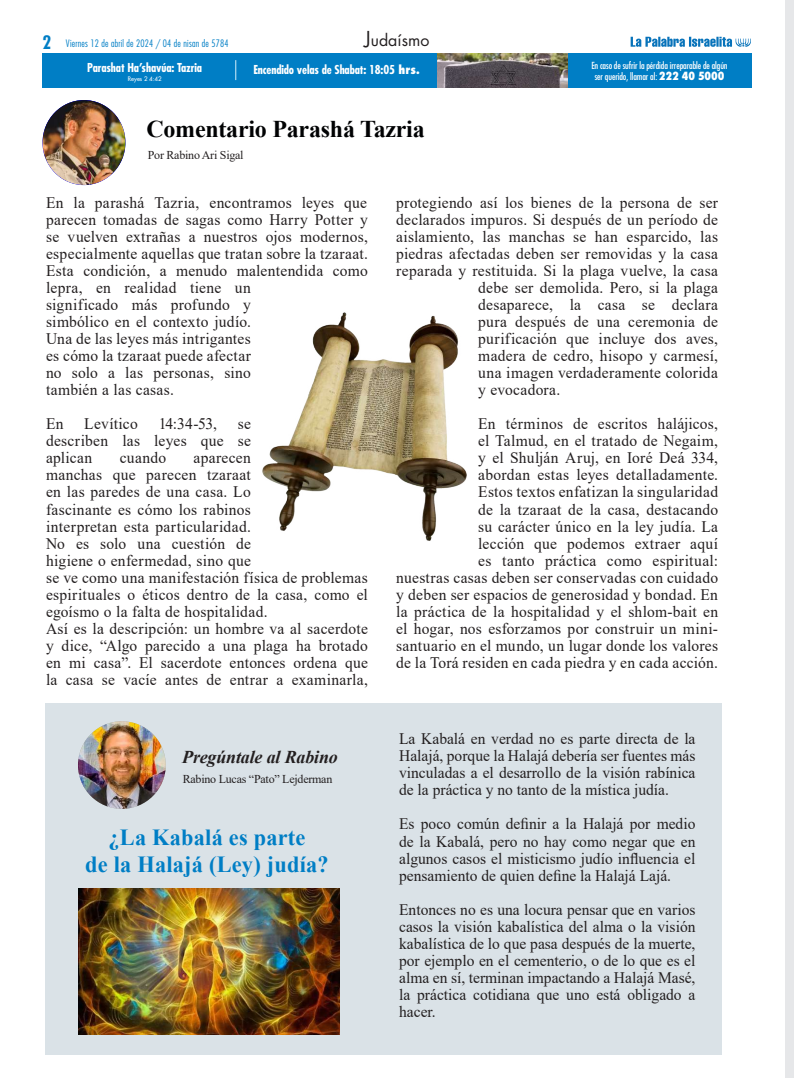
<style>
.page{position:relative;width:794px;height:1078px;background:#fff}
.page>*{position:absolute;margin:0;border:0;box-sizing:border-box;transform-origin:0 0}
.t1{font:700 24px "Times New Roman";letter-spacing:-.01em;color:#010203}
.t2{font:700 23px/27px "Times New Roman";letter-spacing:.01em;color:#007ec5;text-align:center}
.t3{font:italic 700 18px "Times New Roman";letter-spacing:-.01em;color:#231f20}
.t4{font:700 condensed 18px "Futura Std";color:#007ec5}
.t5{font:16px/17px "Times New Roman";letter-spacing:.015em;color:#231f20;text-align:justify}
.t6{font:16px "Futura Std";color:#231f20}
.t7{font:700 condensed 12px "Futura Std";letter-spacing:-.01em;color:#fff}
.t8{font:12px "Times New Roman";letter-spacing:-.02em;color:#231f20}
.t9{font:300 condensed 10px "Futura Std";letter-spacing:.02em;color:#007ec5}
.t10{font:condensed 9.5px/11px "Futura Std";letter-spacing:-.01em;color:#fff;text-align:center}
.t11{font:500 6.1px "Futura Std";color:#fff}
.s1{font-size:20px}
.s2{font-weight:800}
.s3{font-weight:800;font-size:11px}
</style>
<div class="page">
<div style="left:785px;top:1px;width:9px;height:1076px;background:#e6e7e9"></div>
<div style="left:43px;top:53px;width:708px;height:35px;background:#007ec5"></div>
<div style="left:45px;top:703px;width:676px;height:351px;background:#dae2e7"></div>
<svg style="left:235px;top:60px;width:1px;height:20px"></svg>
<img style="left:437px;top:53px;width:130px;height:35px">
<img style="left:78px;top:721px;width:88px;height:87px;border-radius:44px">
<img style="left:43px;top:100px;width:82px;height:85px">
<img style="left:79px;top:888px;width:260px;height:146px">
<img style="left:262px;top:312px;width:205px;height:229px">
<svg style="left:630px;top:37px;width:121px;height:10px"></svg>
<p class="t4" style="left:43px;top:31px;width:10px">2</p>
<p class="t9" style="left:66px;top:38px;width:164px">Viernes 12 de abril de 2024 / 04 de nisan de 5784</p>
<p class="t6" style="left:364px;top:30px;width:66px"><span class="s1">J</span>udaísmo</p>
<p class="t7" style="left:87px;top:60px;width:116px">Parashat Ha’shavúa: Tazria</p>
<p class="t11" style="left:128px;top:74px;width:35px">Reyes 2 4:42</p>
<p class="t7" style="left:253px;top:62px;width:168px">Encendido velas de Shabat: 18:05 <span class="s2">hrs.</span></p>
<p class="t10" style="left:591px;top:60px;width:138px">En caso de sufrir la pérdida irreparable de algún ser querido, llamar al: <span class="s3">222 40 5000</span></p>
<h1 class="t1" style="left:146px;top:111px;width:280px">Comentario Parashá Tazria</h1>
<p class="t8" style="left:148px;top:146px;width:97px">Por Rabino Ari Sigal</p>
<p class="t5" style="left:46px;top:194px;width:323px;text-align:left">En la parashá Tazria, encontramos leyes que parecen tomadas de sagas como Harry Potter y se vuelven extrañas a nuestros ojos modernos, especialmente aquellas que tratan sobre la tzaraat.<br>Esta condición, a menudo malentendida como lepra, en realidad tiene un<br>significado más profundo y<br>simbólico en el contexto judío.<br>Una de las leyes más intrigantes<br>es cómo la tzaraat puede afectar<br>no solo a las personas, sino<br>también a las casas.</p>
<p class="t5" style="left:46px;top:415px;width:19px">En</p>
<p class="t5" style="left:84px;top:415px;width:55px">Levítico</p>
<p class="t5" style="left:159px;top:415px;width:60px">14:34-53,</p>
<p class="t5" style="left:46px;top:415px;width:206px;text-indent:192px">se describen las leyes que se aplican</p>
<p class="t5" style="left:120px;top:449px;width:48px">cuando</p>
<p class="t5" style="left:46px;top:449px;width:323px;text-align:left;text-indent:147px">aparecen<br>manchas que parecen tzaraat<br>en las paredes de una casa. Lo<br>fascinante es cómo los rabinos<br>interpretan esta particularidad.<br>No es solo una cuestión de<br>higiene o enfermedad, sino que<br>se ve como una manifestación física de problemas espirituales o éticos dentro de la casa, como el egoísmo o la falta de hospitalidad.<br>Así es la descripción: un hombre va al sacerdote y dice, “Algo parecido a una plaga ha brotado en mi casa”. El sacerdote entonces ordena que la casa se vacíe antes de entrar a examinarla,</p>
<p class="t3" style="left:182px;top:743px;width:157px">Pregúntale al Rabino</p>
<p class="t8" style="left:183px;top:770px;width:151px">Rabino Lucas “Pato” Lejderman</p>
<h2 class="t2" style="left:85px;top:822px;width:245px">¿La Kabalá es parte<br>de la Halajá (Ley) judía?</h2>
<p class="t5" style="left:396px;top:194px;width:323px">protegiendo así los bienes de la persona de ser</p>
<p class="t5" style="left:396px;top:211px;width:323px">declarados impuros. Si después de un período de</p>
<p class="t5" style="left:396px;top:228px;width:323px">aislamiento, las manchas se han esparcido, las</p>
<p class="t5" style="left:396px;top:245px;width:323px">piedras afectadas deben ser removidas y la casa</p>
<p class="t5" style="left:396px;top:262px;width:323px">reparada y restituida. Si la plaga vuelve, la casa</p>
<p class="t5" style="left:478px;top:279px;width:241px">debe ser demolida. Pero, si la plaga</p>
<p class="t5" style="left:478px;top:296px;width:241px">desaparece, la casa se declara</p>
<p class="t5" style="left:478px;top:313px;width:241px">pura después de una ceremonia de</p>
<p class="t5" style="left:478px;top:330px;width:241px">purificación que incluye dos aves,</p>
<p class="t5" style="left:478px;top:347px;width:241px">madera de cedro, hisopo y carmesí,</p>
<p class="t5" style="left:478px;top:364px;width:241px">una imagen verdaderamente colorida</p>
<p class="t5" style="left:478px;top:381px;width:84px">y evocadora.</p>
<p class="t5" style="left:396px;top:415px;width:323px;text-align:right">En términos de escritos halájicos,<br>el Talmud, en el tratado de Negaim,<br>y el Shulján Aruj, en Ioré Deá 334,<br>abordan estas leyes detalladamente.<br>Estos textos enfatizan la singularidad<br>de la tzaraat de la casa, destacando<br>su carácter único en la ley judía. La<br>lección que podemos extraer aquí<br>es tanto práctica como espiritual:<br>nuestras casas deben ser conservadas con cuidado y deben ser espacios de generosidad y bondad. En la práctica de la hospitalidad y el shlom-bait en el hogar, nos esforzamos por construir un mini&shy;santuario en el mundo, un lugar donde los valores de la Torá residen en cada piedra y en cada acción.</p>
<p class="t5" style="left:399px;top:729px;width:298px">La Kabalá en verdad no es parte directa de la Halajá, porque la Halajá debería ser fuentes más vinculadas a el desarrollo de la visión rabínica de la práctica y no tanto de la mística judía.</p>
<p class="t5" style="left:399px;top:814px;width:298px">Es poco común definir a la Halajá por medio de la Kabalá, pero no hay como negar que en algunos casos el misticismo judío influencia el pensamiento de quien define la Halajá Lajá.</p>
<p class="t5" style="left:399px;top:899px;width:298px">Entonces no es una locura pensar que en varios casos la visión kabalística del alma o la visión kabalística de lo que pasa después de la muerte, por ejemplo en el cementerio, o de lo que es el alma en sí, terminan impactando a Halajá Masé, la práctica cotidiana que uno está obligado a hacer.</p>
</div>
